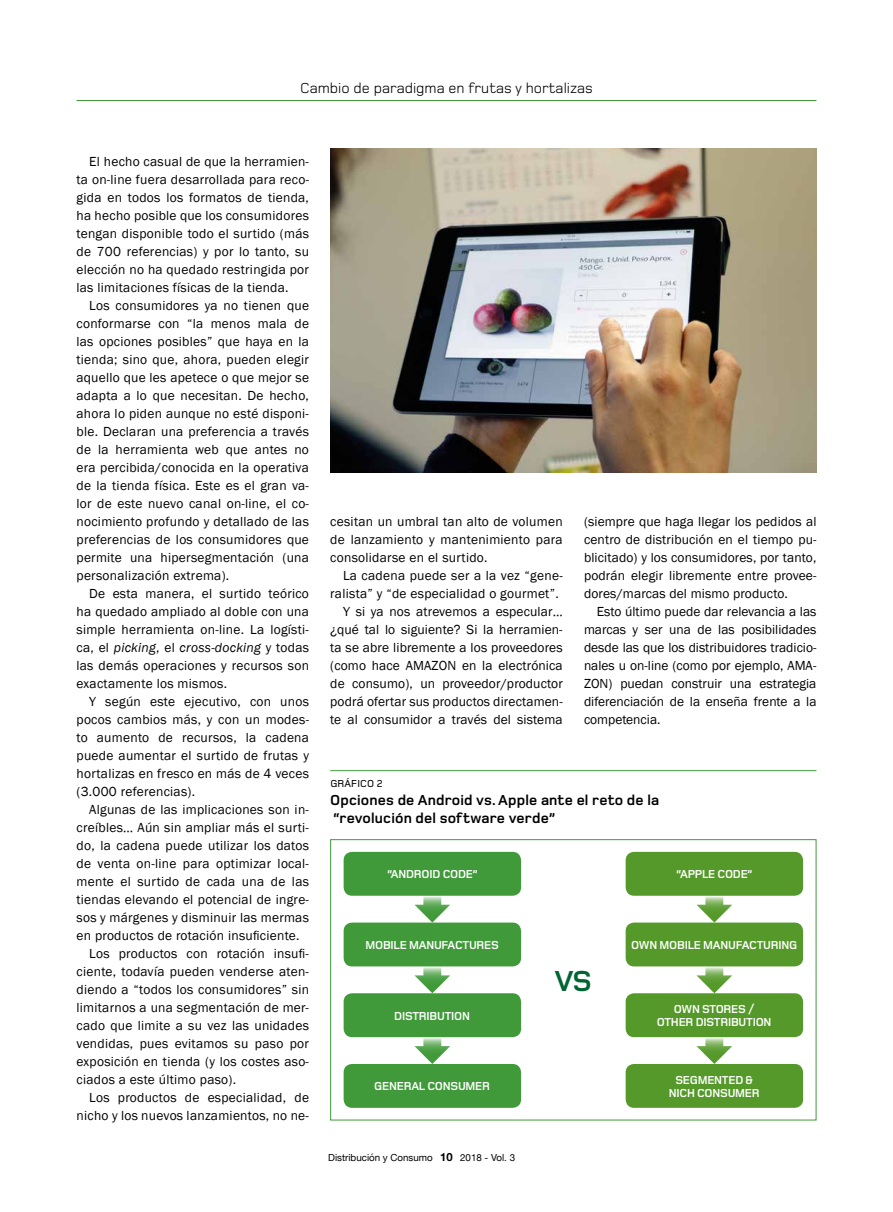
<style>
.page{position:relative;width:893px;height:1212px;background:#fff}
.page>*{position:absolute;margin:0;border:0;box-sizing:border-box;transform-origin:0 0}
.t1{font:700 30px "Foundry Monoline";color:#006532}
.t2{font:700 15px/18px "Foundry Monoline";letter-spacing:.01em;color:#000}
.t3{font:15px "Foundry Monoline";color:#000}
.t4{font:13.5px/18px "Franklin Gothic";letter-spacing:.02em;color:#000;text-align:justify}
.t5{font:700 12px/13.5px "Foundry Monoline";letter-spacing:-.02em;color:#fff;text-align:center}
.t6{font:500 10.5px "Foundry Monoline";letter-spacing:.015em;color:#000}
.t7{font:9.75px "Helvetica Neue";color:#000}
.s1{font-style:italic}
.s2{font-weight:700;font-size:11.25px}
</style>
<div class="page">
<div style="left:330px;top:839px;width:486px;height:281px;border:1px solid #409a39"></div>
<hr style="left:330px;top:770px;width:486px;height:1px;background:#409a39">
<div style="left:344px;top:852px;width:177px;height:44px;background:#409a39;border-radius:9px"></div>
<div style="left:626px;top:852px;width:177px;height:44px;background:#549929;border-radius:9px"></div>
<div style="left:344px;top:922px;width:177px;height:44px;background:#409a39;border-radius:9px"></div>
<div style="left:626px;top:922px;width:177px;height:44px;background:#549929;border-radius:9px"></div>
<div style="left:344px;top:993px;width:177px;height:44px;background:#409a39;border-radius:9px"></div>
<div style="left:626px;top:993px;width:177px;height:44px;background:#549929;border-radius:9px"></div>
<div style="left:344px;top:1064px;width:177px;height:44px;background:#409a39;border-radius:9px"></div>
<div style="left:626px;top:1064px;width:177px;height:44px;background:#549929;border-radius:9px"></div>
<svg style="left:414px;top:896px;width:36px;height:26px"></svg>
<svg style="left:696px;top:896px;width:36px;height:26px"></svg>
<svg style="left:414px;top:966px;width:36px;height:27px"></svg>
<svg style="left:696px;top:966px;width:36px;height:27px"></svg>
<svg style="left:414px;top:1037px;width:36px;height:27px"></svg>
<svg style="left:696px;top:1037px;width:36px;height:27px"></svg>
<img style="left:330px;top:148px;width:486px;height:324px">
<hr style="left:77px;top:100px;width:739px;height:1px;background:#409a39">
<p class="t3" style="left:300px;top:79px;width:294px">Cambio de paradigma en frutas y hortalizas</p>
<p class="t4" style="left:77px;top:153px;width:234px;text-indent:13px">El hecho casual de que la herramien&shy;ta on-line fuera desarrollada para reco&shy;gida en todos los formatos de tienda, ha hecho posible que los consumidores tengan disponible todo el surtido (más de 700 referencias) y por lo tanto, su elección no ha quedado restringida por las limitaciones físicas de la tienda.</p>
<p class="t4" style="left:77px;top:297px;width:234px;text-indent:13px">Los consumidores ya no tienen que conformarse con “la menos mala de las opciones posibles” que haya en la tienda; sino que, ahora, pueden elegir aquello que les apetece o que mejor se adapta a lo que necesitan. De hecho, ahora lo piden aunque no esté disponi&shy;ble. Declaran una preferencia a través de la herramienta web que antes no era percibida/conocida en la operativa de la tienda física. Este es el gran va&shy;lor de este nuevo canal on-line, el co&shy;nocimiento profundo y detallado de las preferencias de los consumidores que permite una hipersegmentación (una personalización extrema).</p>
<p class="t4" style="left:77px;top:585px;width:234px;text-indent:13px">De esta manera, el surtido teórico ha quedado ampliado al doble con una simple herramienta on-line. La logísti&shy;ca, el <span class="s1">picking</span>, el <span class="s1">cross-docking</span> y todas las demás operaciones y recursos son exactamente los mismos.</p>
<p class="t4" style="left:77px;top:693px;width:234px;text-indent:13px">Y según este ejecutivo, con unos pocos cambios más, y con un modes&shy;to aumento de recursos, la cadena puede aumentar el surtido de frutas y hortalizas en fresco en más de 4 veces (3.000 referencias).</p>
<p class="t4" style="left:89px;top:801px;width:221px">Algunas de las implicaciones son in-</p>
<p class="t4" style="left:77px;top:819px;width:234px">creíbles… Aún sin ampliar más el surti-</p>
<p class="t4" style="left:77px;top:837px;width:234px">do, la cadena puede utilizar los datos</p>
<p class="t4" style="left:77px;top:855px;width:234px">de venta on-line para optimizar local-</p>
<p class="t4" style="left:77px;top:873px;width:234px">mente el surtido de cada una de las</p>
<p class="t4" style="left:77px;top:891px;width:234px">tiendas elevando el potencial de ingre-</p>
<p class="t4" style="left:77px;top:909px;width:234px">sos y márgenes y disminuir las mermas</p>
<p class="t4" style="left:77px;top:927px;width:225px">en productos de rotación insuficiente.</p>
<p class="t4" style="left:89px;top:945px;width:221px">Los productos con rotación insufi-</p>
<p class="t4" style="left:77px;top:963px;width:234px">ciente, todavía pueden venderse aten-</p>
<p class="t4" style="left:77px;top:981px;width:234px">diendo a “todos los consumidores” sin</p>
<p class="t4" style="left:77px;top:999px;width:234px">limitarnos a una segmentación de mer-</p>
<p class="t4" style="left:77px;top:1017px;width:234px">cado que limite a su vez las unidades</p>
<p class="t4" style="left:77px;top:1035px;width:234px">vendidas, pues evitamos su paso por</p>
<p class="t4" style="left:77px;top:1053px;width:234px">exposición en tienda (y los costes aso-</p>
<p class="t4" style="left:77px;top:1071px;width:161px">ciados a este último paso).</p>
<p class="t4" style="left:89px;top:1089px;width:221px">Los productos de especialidad, de</p>
<p class="t4" style="left:77px;top:1107px;width:234px">nicho y los nuevos lanzamientos, no ne-</p>
<p class="t4" style="left:330px;top:513px;width:234px">cesitan un umbral tan alto de volumen de lanzamiento y mantenimiento para consolidarse en el surtido.</p>
<p class="t4" style="left:330px;top:567px;width:234px;text-align:right">La cadena puede ser a la vez “gene&shy;ralista” y “de especialidad o gourmet”.<br>Y si ya nos atrevemos a especular… ¿qué tal lo siguiente? Si la herramien&shy;ta se abre libremente a los proveedores (como hace AMAZON en la electrónica de consumo), un proveedor/productor podrá ofertar sus productos directamen&shy;te al consumidor a través del sistema</p>
<p class="t4" style="left:584px;top:513px;width:234px">(siempre que haga llegar los pedidos al centro de distribución en el tiempo pu&shy;blicitado) y los consumidores, por tanto, podrán elegir libremente entre provee&shy;dores/marcas del mismo producto.</p>
<p class="t4" style="left:584px;top:603px;width:234px;text-indent:13px">Esto último puede dar relevancia a las marcas y ser una de las posibilidades desde las que los distribuidores tradicio&shy;nales u on-line (como por ejemplo, AMA-ZON) puedan construir una estrategia diferenciación de la enseña frente a la competencia.</p>
<p class="t6" style="left:330px;top:777px;width:54px">GRÁFICO 2</p>
<p class="t2" style="left:330px;top:791px;width:330px">Opciones de Android vs. Apple ante el reto de la “revolución del software verde”</p>
<p class="t5" style="left:387px;top:868px;width:92px">“ANDROID CODE”</p>
<p class="t5" style="left:676px;top:868px;width:78px">“APPLE CODE”</p>
<p class="t5" style="left:365px;top:939px;width:135px">MOBILE MANUFACTURES</p>
<p class="t5" style="left:631px;top:939px;width:167px">OWN MOBILE MANUFACTURING</p>
<h1 class="t1" style="left:555px;top:964px;width:39px">VS</h1>
<p class="t5" style="left:394px;top:1009px;width:77px">DISTRIBUTION</p>
<p class="t5" style="left:657px;top:1003px;width:116px">OWN STORES /<br>OTHER DISTRIBUTION</p>
<p class="t5" style="left:374px;top:1080px;width:117px">GENERAL CONSUMER</p>
<p class="t5" style="left:669px;top:1073px;width:93px">SEGMENTED &amp;<br>NICH CONSUMER</p>
<p class="t7" style="left:328px;top:1150px;width:188px">Distribución y Consumo <span class="s2">10</span> 2018 - Vol. 3</p>
</div>
